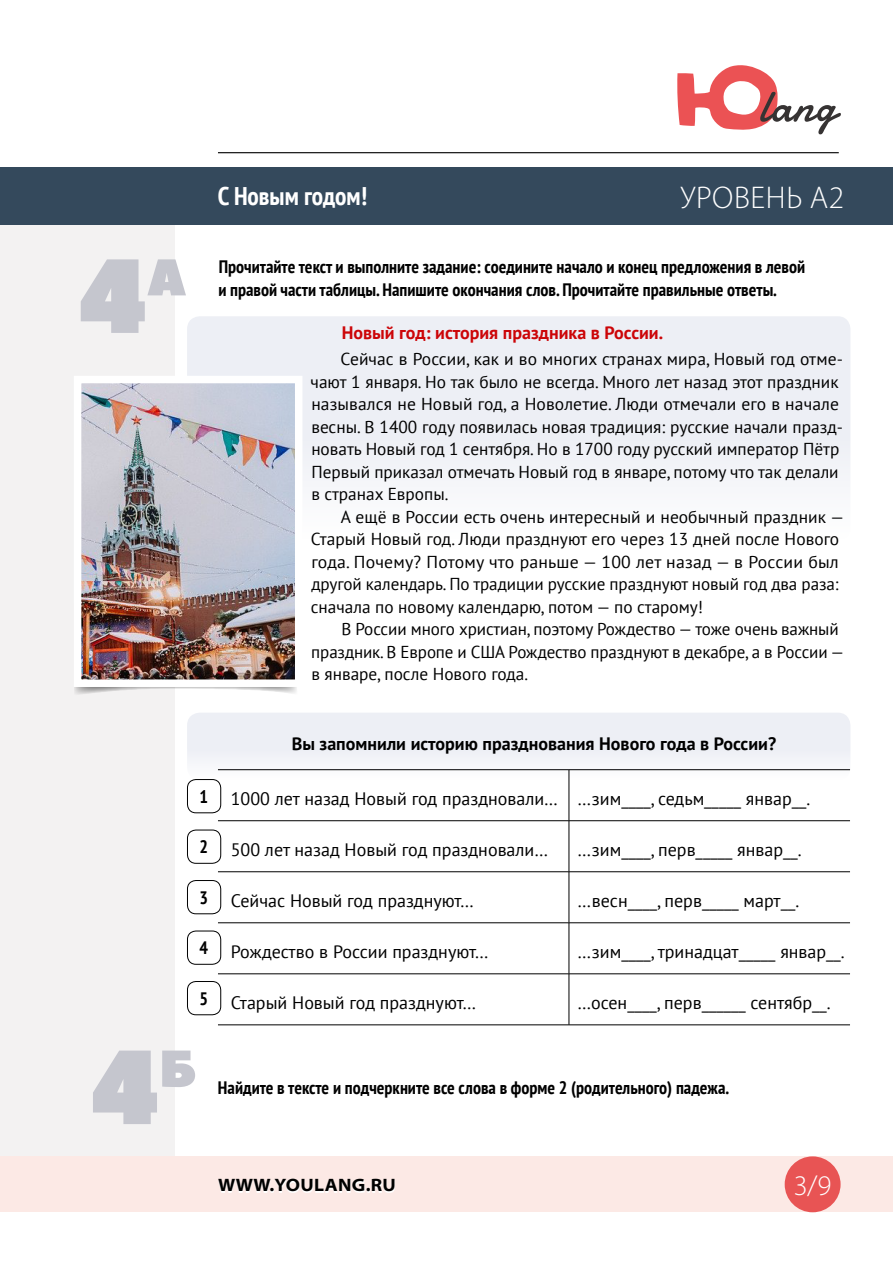
<style>
.page{position:relative;width:893px;height:1263px;background:#fff}
.page>*{position:absolute;margin:0;border:0;box-sizing:border-box;transform-origin:0 0}
.t1{font:105px "Peace Sans";color:#c5c6ce}
.t2{font:300 31.5px "Myriad Pro";letter-spacing:.02em;color:#fff}
.t3{font:300 28.5px "Myriad Pro";color:#fff}
.t4{font:700 condensed 25.5px "PT Sans";color:#fff}
.t5{font:18px "PT Sans";color:#000}
.t6{font:700 condensed 18px/22.5px "PT Sans";color:#000}
.t7{font:700 18px "PT Sans";color:#000}
.t8{font:700 18px "PT Sans";color:#cc0508}
.t9{font:700 semi-expanded 18px "Myriad Pro";letter-spacing:.02em;color:#000}
.t10{font:17.25px/22.5px "PT Sans";color:#000}
</style>
<div class="page">
<div style="left:0;top:184px;width:174px;height:996px;background:#f3f2f2"></div>
<div style="left:0;top:1156px;width:893px;height:56px;background:#fce9e5"></div>
<svg style="left:218px;top:1180px;width:177px;height:13px"></svg>
<div style="left:785px;top:1156px;width:56px;height:56px;background:#e85454;border-radius:50%"></div>
<div style="left:0;top:167px;width:893px;height:57px;background:#34495c"></div>
<hr style="left:218px;top:152px;width:621px;height:1px;background:#000">
<svg style="left:677px;top:65px;width:164px;height:69px"></svg>
<div style="left:187px;top:713px;width:663px;height:67px;background:#edeff5;border-radius:13px"></div>
<div style="left:187px;top:316px;width:663px;height:225px;background:#edeff5;border-radius:13px"></div>
<hr style="left:218px;top:769px;width:351px;height:1px;background:#000">
<hr style="left:569px;top:769px;width:281px;height:1px;background:#000">
<hr style="left:569px;top:770px;width:1px;height:50px;background:#000">
<hr style="left:218px;top:820px;width:351px;height:1px;background:#000">
<hr style="left:569px;top:820px;width:281px;height:1px;background:#000">
<hr style="left:569px;top:821px;width:1px;height:50px;background:#000">
<hr style="left:218px;top:871px;width:351px;height:1px;background:#000">
<hr style="left:569px;top:871px;width:281px;height:1px;background:#000">
<hr style="left:569px;top:872px;width:1px;height:50px;background:#000">
<hr style="left:218px;top:922px;width:351px;height:1px;background:#000">
<hr style="left:569px;top:922px;width:281px;height:1px;background:#000">
<hr style="left:569px;top:923px;width:1px;height:51px;background:#000">
<hr style="left:218px;top:973px;width:351px;height:1px;background:#000">
<hr style="left:569px;top:973px;width:281px;height:1px;background:#000">
<hr style="left:569px;top:974px;width:1px;height:51px;background:#000">
<hr style="left:218px;top:1024px;width:351px;height:1px;background:#000">
<hr style="left:569px;top:1024px;width:281px;height:1px;background:#000">
<div style="left:187px;top:779px;width:34px;height:34px;border:1px solid #000;border-radius:9px"></div>
<div style="left:187px;top:830px;width:34px;height:34px;border:1px solid #000;border-radius:9px"></div>
<div style="left:187px;top:880px;width:34px;height:34px;border:1px solid #000;border-radius:9px"></div>
<div style="left:187px;top:931px;width:34px;height:34px;border:1px solid #000;border-radius:9px"></div>
<div style="left:187px;top:981px;width:34px;height:34px;border:1px solid #000;border-radius:9px"></div>
<svg style="left:74px;top:687px;width:223px;height:9px"></svg>
<img style="left:83px;top:385px;width:210px;height:293px">
<div style="left:74px;top:376px;width:228px;height:311px;border:8px solid #fff"></div>
<h1 class="t1" style="left:78px;top:226px;width:110px">4<sup>а</sup></h1>
<h3 class="t4" style="left:218px;top:179px;width:151px">С Новым годом!</h3>
<h2 class="t2" style="left:680px;top:180px;width:165px">УРОВЕНЬ A2</h2>
<p class="t6" style="left:218px;top:255px;width:588px">Прочитайте текст и выполните задание: соедините начало и конец предложения в левой и правой части таблицы. Напишите окончания слов. Прочитайте правильные ответы.</p>
<p class="t8" style="left:342px;top:320px;width:323px">Новый год: история праздника в России.</p>
<p class="t10" style="left:310px;top:347px;width:534px;text-indent:30px">Сейчас в России, как и во многих странах мира, Новый год отме‑ чают 1 января. Но так было не всегда. Много лет назад этот праздник назывался не Новый год, а Новолетие. Люди отмечали его в начале весны. В 1400 году появилась новая традиция: русские начали празд‑ новать Новый год 1 сентября. Но в 1700 году русский император Пётр Первый приказал отмечать Новый год в январе, потому что так делали в странах Европы.</p>
<p class="t10" style="left:311px;top:505px;width:535px;text-indent:30px">А ещё в России есть очень интересный и необычный праздник — Старый Новый год. Люди празднуют его через 13 дней после Нового года. Почему? Потому что раньше — 100 лет назад — в России был другой календарь. По традиции русские празднуют новый год два раза: сначала по новому календарю, потом — по старому!</p>
<p class="t10" style="left:311px;top:617px;width:534px;text-indent:30px">В России много христиан, поэтому Рождество — тоже очень важный праздник. В Европе и США Рождество празднуют в декабре, а в России — в январе, после Нового года.</p>
<p class="t6" style="left:200px;top:785px;width:10px">1</p>
<p class="t6" style="left:200px;top:835px;width:10px">2</p>
<p class="t6" style="left:200px;top:886px;width:10px">3</p>
<p class="t6" style="left:200px;top:936px;width:10px">4</p>
<p class="t6" style="left:200px;top:987px;width:10px">5</p>
<p class="t7" style="left:292px;top:732px;width:486px">Вы запомнили историю празднования Нового года в России?</p>
<p class="t5" style="left:231px;top:787px;width:581px">1000 лет назад Новый год праздновали… …зим____, седьм_____ январ__.</p>
<p class="t5" style="left:231px;top:838px;width:319px">500 лет назад Новый год праздновали…</p>
<p class="t5" style="left:577px;top:838px;width:226px">…зим____, перв_____ январ__.</p>
<p class="t5" style="left:231px;top:889px;width:245px">Сейчас Новый год празднуют…</p>
<p class="t5" style="left:577px;top:889px;width:223px">…весн____, перв_____ март__.</p>
<p class="t5" style="left:231px;top:940px;width:259px">Рождество в России празднуют…</p>
<p class="t5" style="left:577px;top:940px;width:269px">…зим____, тринадцат_____ январ__.</p>
<p class="t5" style="left:231px;top:991px;width:247px">Старый Новый год празднуют…</p>
<p class="t5" style="left:577px;top:991px;width:255px">…осен____, перв______ сентябр__.</p>
<h1 class="t1" style="left:90px;top:1017px;width:108px">4<sup>б</sup></h1>
<p class="t6" style="left:218px;top:1076px;width:513px">Найдите в тексте и подчеркните все слова в форме 2 (родительного) падежа.</p>
<p class="t9" style="left:218px;top:1175px;width:179px">WWW.YOULANG.RU</p>
<h3 class="t3" style="left:794px;top:1170px;width:39px">3/9</h3>
</div>
